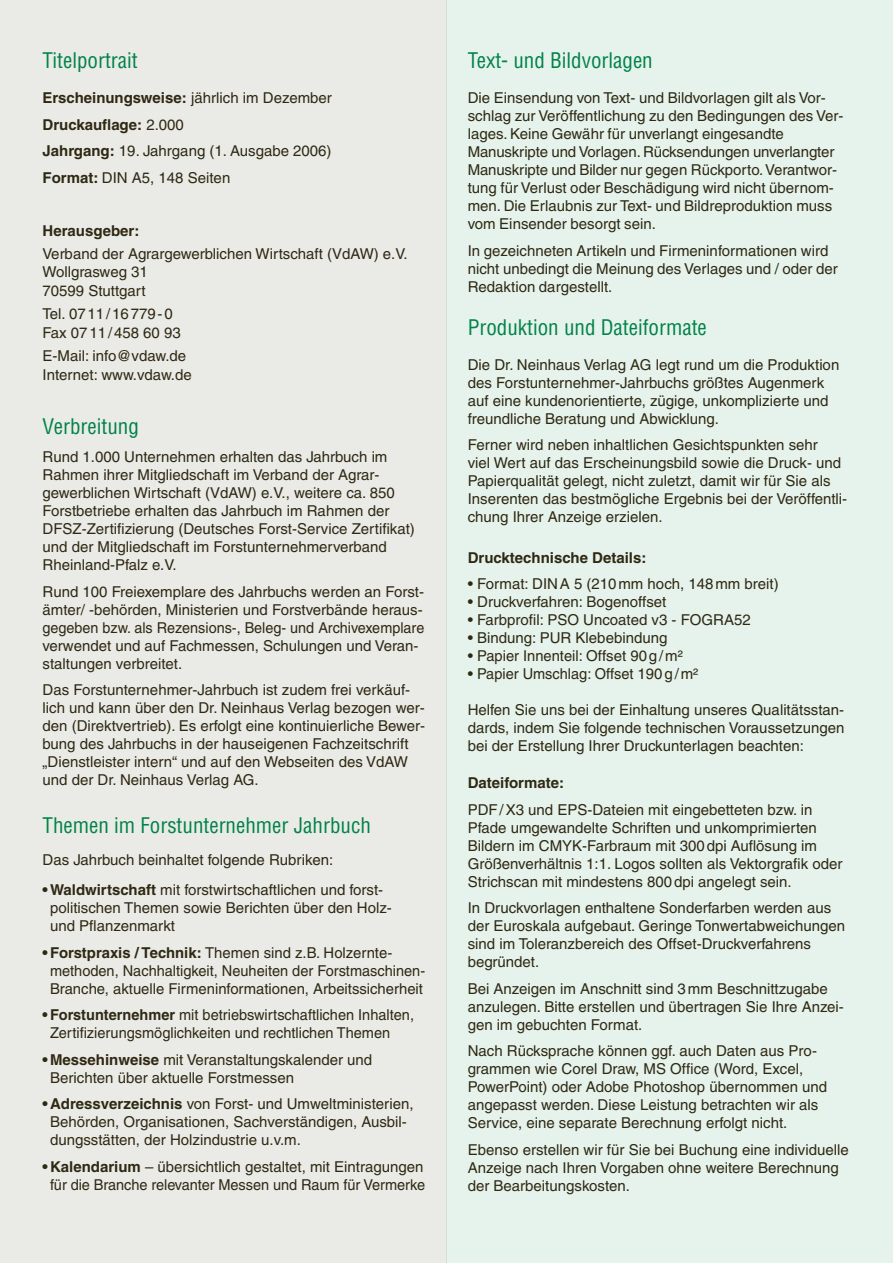
<style>
.page{position:relative;width:893px;height:1263px;background:#fff}
.page>*{position:absolute;margin:0;border:0;box-sizing:border-box;transform-origin:0 0}
.t1{font:condensed 21px "Helvetica";color:#008347}
.t2{font:15px/18px "Helvetica";color:#2f2912}
.t3{font:700 15px "Helvetica";color:#2f2912}
.s1{font-weight:700}
</style>
<div class="page">
<div style="left:446px;top:0;width:447px;height:1263px;background:#e6f2ec"></div>
<div style="left:0;top:0;width:446px;height:1263px;background:#eaeae7"></div>
<h1 class="t1" style="left:43px;top:47px;width:97px">Titelportrait</h1>
<p class="t2" style="left:43px;top:85px;width:291px;line-height:26.5px"><span class="s1">Erscheinungsweise:</span> jährlich im Dezember<br><span class="s1">Druckauflage:</span> 2.000<br><span class="s1">Jahrgang:</span> 19. Jahrgang (1. Ausgabe 2006)<br><span class="s1">Format:</span> DIN A5, 148 Seiten</p>
<p class="t3" style="left:43px;top:221px;width:98px">Herausgeber:</p>
<p class="t2" style="left:43px;top:244px;width:367px;line-height:18.8px">Verband der Agrargewerblichen Wirtschaft (VdAW) e.V.<br>Wollgrasweg 31<br>70599 Stuttgart</p>
<p class="t2" style="left:43px;top:305px;width:140px;line-height:18.8px">Tel. 0711/16779-0<br>Fax 0711/458 60 93</p>
<p class="t2" style="left:43px;top:346px;width:151px;line-height:18.8px">E-Mail: info@vdaw.de<br>Internet: www.vdaw.de</p>
<h1 class="t1" style="left:43px;top:413px;width:98px">Verbreitung</h1>
<p class="t2" style="left:43px;top:448px;width:374px">Rund 1.000 Unternehmen erhalten das Jahrbuch im Rahmen ihrer Mitgliedschaft im Verband der Agrar&shy;gewerblichen Wirtschaft (VdAW) e.V., weitere ca. 850<br>Forstbetriebe erhalten das Jahrbuch im Rahmen der DFSZ-Zertifizierung (Deutsches Forst-Service Zertifikat) und der Mitgliedschaft im Forstunternehmerverband Rheinland-Pfalz e.V.</p>
<p class="t2" style="left:43px;top:582px;width:383px">Rund 100 Freiexemplare des Jahrbuchs werden an Forst&shy;ämter/ -behörden, Ministerien und Forstverbände heraus&shy;gegeben bzw. als Rezensions-, Beleg- und Archivexemplare verwendet und auf Fachmessen, Schulungen und Veran&shy;staltungen verbreitet.</p>
<p class="t2" style="left:43px;top:681px;width:384px">Das Forstunternehmer-Jahrbuch ist zudem frei verkäuf&shy;lich und kann über den Dr. Neinhaus Verlag bezogen wer&shy;den (Direktvertrieb). Es erfolgt eine kontinuierliche Bewer&shy;bung des Jahrbuchs in der hauseigenen Fachzeitschrift „Dienstleister intern“ und auf den Webseiten des VdAW und der Dr. Neinhaus Verlag AG.</p>
<h1 class="t1" style="left:43px;top:812px;width:330px">Themen im Forstunternehmer Jahrbuch</h1>
<p class="t2" style="left:43px;top:850px;width:292px">Das Jahrbuch beinhaltet folgende Rubriken:</p>
<p class="t2" style="left:50px;top:881px;width:343px;text-indent:-7px"><span class="s1">• Waldwirtschaft</span> mit forstwirtschaftlichen und forst&shy;politischen Themen sowie Berichten über den Holz&shy;und Pflanzenmarkt</p>
<p class="t2" style="left:50px;top:943px;width:377px;text-indent:-8px"><span class="s1">• Forstpraxis / Technik:</span> Themen sind z.B. Holzernte&shy;methoden, Nachhaltigkeit, Neuheiten der Forstmaschinen-<br>Branche, aktuelle Firmeninformationen, Arbeitssicherheit</p>
<p class="t2" style="left:50px;top:1006px;width:365px;text-indent:-7px"><span class="s1">• Forstunternehmer</span> mit betriebswirtschaftlichen Inhalten,<br>Zertifizierungsmöglichkeiten und rechtlichen Themen</p>
<p class="t2" style="left:50px;top:1050px;width:324px;text-indent:-7px"><span class="s1">• Messehinweise</span> mit Veranstaltungskalender und<br>Berichten über aktuelle Forstmessen</p>
<p class="t2" style="left:50px;top:1095px;width:365px;text-indent:-7px"><span class="s1">• Adressverzeichnis</span> von Forst- und Umweltministerien,<br>Behörden, Organisationen, Sachverständigen, Ausbil&shy;dungsstätten, der Holzindustrie u.v.m.</p>
<p class="t2" style="left:43px;top:1157px;width:384px;text-align:center"><span class="s1">• Kalendarium</span> – übersichtlich gestaltet, mit Eintragungen für die Branche relevanter Messen und Raum für Vermerke</p>
<h1 class="t1" style="left:468px;top:47px;width:187px">Text- und Bildvorlagen</h1>
<p class="t2" style="left:468px;top:89px;width:377px">Die Einsendung von Text- und Bildvorlagen gilt als Vor-- schlag zur Veröffentlichung zu den Bedingungen des Ver&shy;lages. Keine Gewähr für unverlangt eingesandte Manuskripte und Vorlagen. Rücksendungen unverlangter Manuskripte und Bilder nur gegen Rückporto. Verantwor-- tung für Verlust oder Beschädigung wird nicht übernom-- men. Die Erlaubnis zur Text- und Bildreproduktion muss vom Einsender besorgt sein.</p>
<p class="t2" style="left:468px;top:241px;width:372px">In gezeichneten Artikeln und Firmeninformationen wird nicht unbedingt die Meinung des Verlages und / oder der<br>Redaktion dargestellt.</p>
<h1 class="t1" style="left:468px;top:314px;width:241px">Produktion und Dateiformate</h1>
<p class="t2" style="left:468px;top:356px;width:373px">Die Dr. Neinhaus Verlag AG legt rund um die Produktion des Forstunternehmer-Jahrbuchs größtes Augenmerk auf eine kundenorientierte, zügige, unkomplizierte und freundliche Beratung und Abwicklung.</p>
<p class="t2" style="left:468px;top:436px;width:381px">Ferner wird neben inhaltlichen Gesichtspunkten sehr<br>viel Wert auf das Erscheinungsbild sowie die Druck- und Papierqualität gelegt, nicht zuletzt, damit wir für Sie als Inserenten das bestmögliche Ergebnis bei der Veröffentli&shy;chung Ihrer Anzeige erzielen.</p>
<p class="t3" style="left:468px;top:548px;width:180px">Drucktechnische Details:</p>
<p class="t2" style="left:468px;top:575px;width:312px">• Format: DINA 5 (210mm hoch, 148mm breit)</p>
<p class="t2" style="left:468px;top:593px;width:200px">• Druckverfahren: Bogenoffset</p>
<p class="t2" style="left:468px;top:611px;width:285px">• Farbprofil: PSO Uncoated v3 - FOGRA52</p>
<p class="t2" style="left:468px;top:629px;width:201px">• Bindung: PUR Klebebindung</p>
<p class="t2" style="left:468px;top:647px;width:216px">• Papier Innenteil: Offset 90g/m²</p>
<p class="t2" style="left:468px;top:665px;width:232px">• Papier Umschlag: Offset 190g/m²</p>
<p class="t2" style="left:468px;top:701px;width:378px;text-align:justify">Helfen Sie uns bei der Einhaltung unseres Qualitätsstan&shy;dards, indem Sie folgende technischen Voraussetzungen bei der Erstellung Ihrer Druckunterlagen beachten:</p>
<p class="t3" style="left:468px;top:774px;width:98px">Dateiformate:</p>
<p class="t2" style="left:468px;top:800px;width:376px">PDF/X3 und EPS-Dateien mit eingebetteten bzw. in Pfade umgewandelte Schriften und unkomprimierten Bildern im CMYK-Farbraum mit 300dpi Auflösung im Größenverhältnis 1:1. Logos sollten als Vektorgrafik oder Strichscan mit mindestens 800dpi angelegt sein.</p>
<p class="t2" style="left:468px;top:899px;width:379px">In Druckvorlagen enthaltene Sonderfarben werden aus der Euroskala aufgebaut. Geringe Tonwertabweichungen sind im Toleranzbereich des Offset-Druckverfahrens begründet.</p>
<p class="t2" style="left:468px;top:979px;width:378px">Bei Anzeigen im Anschnitt sind 3mm Beschnittzugabe anzulegen. Bitte erstellen und übertragen Sie Ihre Anzei&shy;gen im gebuchten Format.</p>
<p class="t2" style="left:468px;top:1042px;width:361px">Nach Rücksprache können ggf. auch Daten aus Pro&shy;grammen wie Corel Draw, MS Office (Word, Excel, PowerPoint) oder Adobe Photoshop übernommen und angepasst werden. Diese Leistung betrachten wir als Service, eine separate Berechnung erfolgt nicht.</p>
<p class="t2" style="left:468px;top:1140px;width:382px">Ebenso erstellen wir für Sie bei Buchung eine individuelle<br>Anzeige nach Ihren Vorgaben ohne weitere Berechnung der Bearbeitungskosten.</p>
</div>
